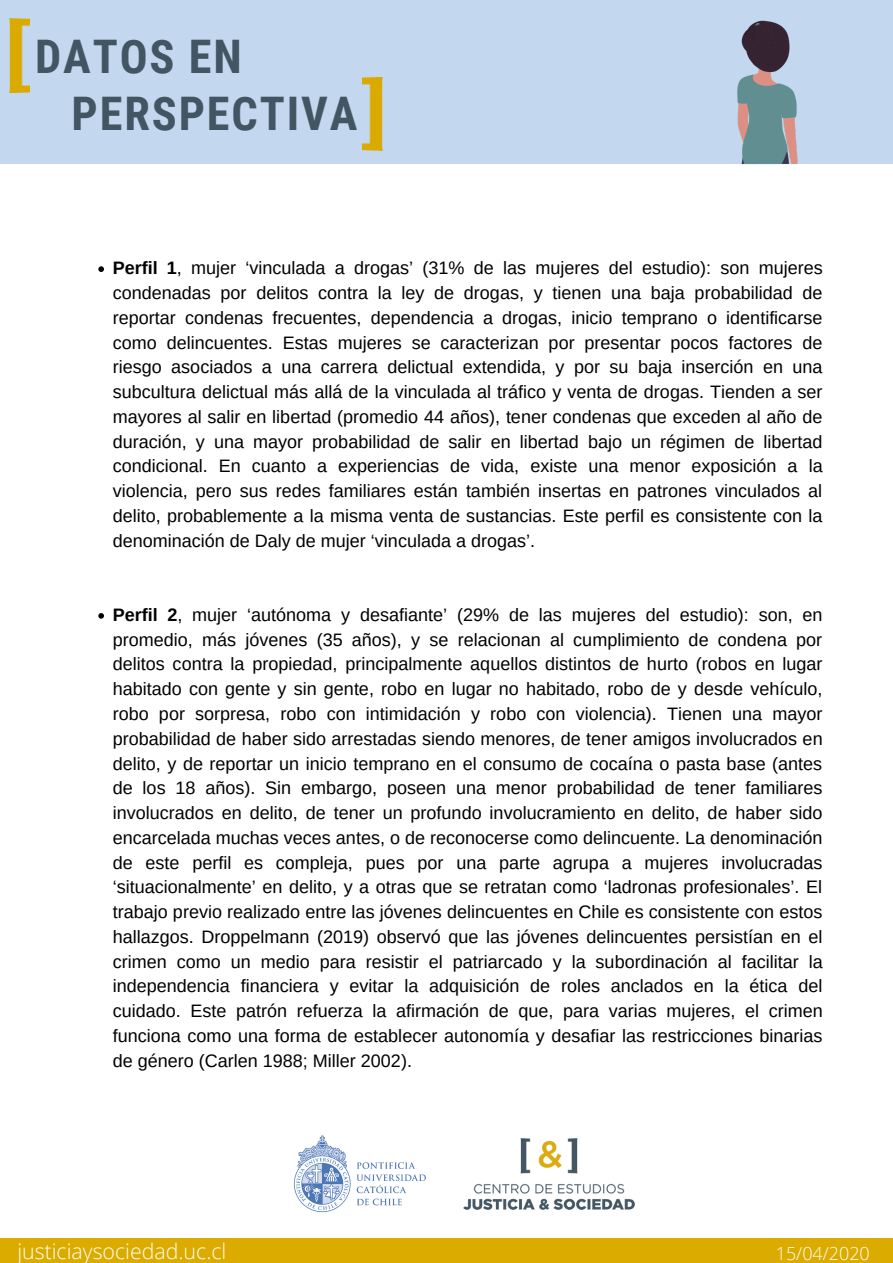
<style>
.page{position:relative;width:893px;height:1263px;background:#fff}
.page>*{position:absolute;margin:0;border:0;box-sizing:border-box;transform-origin:0 0}
.t1{font:700 46.28px/57.7px "Roboto Condensed";letter-spacing:.04em;color:#425563}
.t2{font:300 21.38px "Open Sans";color:#fcfff9}
.t3{font:18px/24.8px "Arimo";color:#000;text-align:justify}
.t4{font:300 17.92px "Open Sans";color:#fcfff9}
.s1{color:#c3d7ee}
.s2{font-weight:700}
</style>
<div class="page">
<img style="left:463px;top:1139px;width:171px;height:71px">
<img style="left:294px;top:1135px;width:132px;height:78px">
<div style="left:0;top:1239px;width:893px;height:24px;background:#dbab00"></div>
<svg style="left:98px;top:266px;width:6px;height:6px"></svg>
<svg style="left:98px;top:613px;width:6px;height:6px"></svg>
<div style="left:0;top:0;width:671px;height:163px;background:#c3d7ee"></div>
<div style="left:175px;top:0;width:718px;height:163px;background:#c3d7ee"></div>
<img style="left:362px;top:77px;width:20px;height:74px">
<img style="left:9px;top:19px;width:21px;height:73px">
<img style="left:686px;top:21px;width:162px;height:144px">
<img style="left:739px;top:20px;width:32px;height:26px">
<img style="left:755px;top:26px;width:24px;height:20px">
<h1 class="t1" style="left:35px;top:28px;width:324px">DATOS EN<br><span class="s1">F</span>PERSPECTIVA</h1>
<p class="t3" style="left:113px;top:256px;width:711px"><span class="s2">Perfil 1</span>, mujer ‘vinculada a drogas’ (31% de las mujeres del estudio): son mujeres condenadas por delitos contra la ley de drogas, y tienen una baja probabilidad de reportar condenas frecuentes, dependencia a drogas, inicio temprano o identificarse como delincuentes. Estas mujeres se caracterizan por presentar pocos factores de riesgo asociados a una carrera delictual extendida, y por su baja inserción en una subcultura delictual más allá de la vinculada al tráfico y venta de drogas. Tienden a ser mayores al salir en libertad (promedio 44 años), tener condenas que exceden al año de duración, y una mayor probabilidad de salir en libertad bajo un régimen de libertad condicional. En cuanto a experiencias de vida, existe una menor exposición a la violencia, pero sus redes familiares están también insertas en patrones vinculados al delito, probablemente a la misma venta de sustancias. Este perfil es consistente con la denominación de Daly de mujer ‘vinculada a drogas’.</p>
<p class="t3" style="left:113px;top:602px;width:711px"><span class="s2">Perfil 2</span>, mujer ‘autónoma y desafiante’ (29% de las mujeres del estudio): son, en promedio, más jóvenes (35 años), y se relacionan al cumplimiento de condena por delitos contra la propiedad, principalmente aquellos distintos de hurto (robos en lugar habitado con gente y sin gente, robo en lugar no habitado, robo de y desde vehículo, robo por sorpresa, robo con intimidación y robo con violencia). Tienen una mayor probabilidad de haber sido arrestadas siendo menores, de tener amigos involucrados en delito, y de reportar un inicio temprano en el consumo de cocaína o pasta base (antes de los 18 años). Sin embargo, poseen una menor probabilidad de tener familiares involucrados en delito, de tener un profundo involucramiento en delito, de haber sido encarcelada muchas veces antes, o de reconocerse como delincuente. La denominación de este perfil es compleja, pues por una parte agrupa a mujeres involucradas ‘situacionalmente’ en delito, y a otras que se retratan como ‘ladronas profesionales’. El trabajo previo realizado entre las jóvenes delincuentes en Chile es consistente con estos hallazgos. Droppelmann (2019) observó que las jóvenes delincuentes persistían en el crimen como un medio para resistir el patriarcado y la subordinación al facilitar la independencia financiera y evitar la adquisición de roles anclados en la ética del cuidado. Este patrón refuerza la afirmación de que, para varias mujeres, el crimen funciona como una forma de establecer autonomía y desafiar las restricciones binarias de género (Carlen 1988; Miller 2002).</p>
<p class="t2" style="left:17px;top:1236px;width:210px">justiciaysociedad.uc.cl</p>
<p class="t4" style="left:776px;top:1241px;width:95px">15/04/2020</p>
</div>
